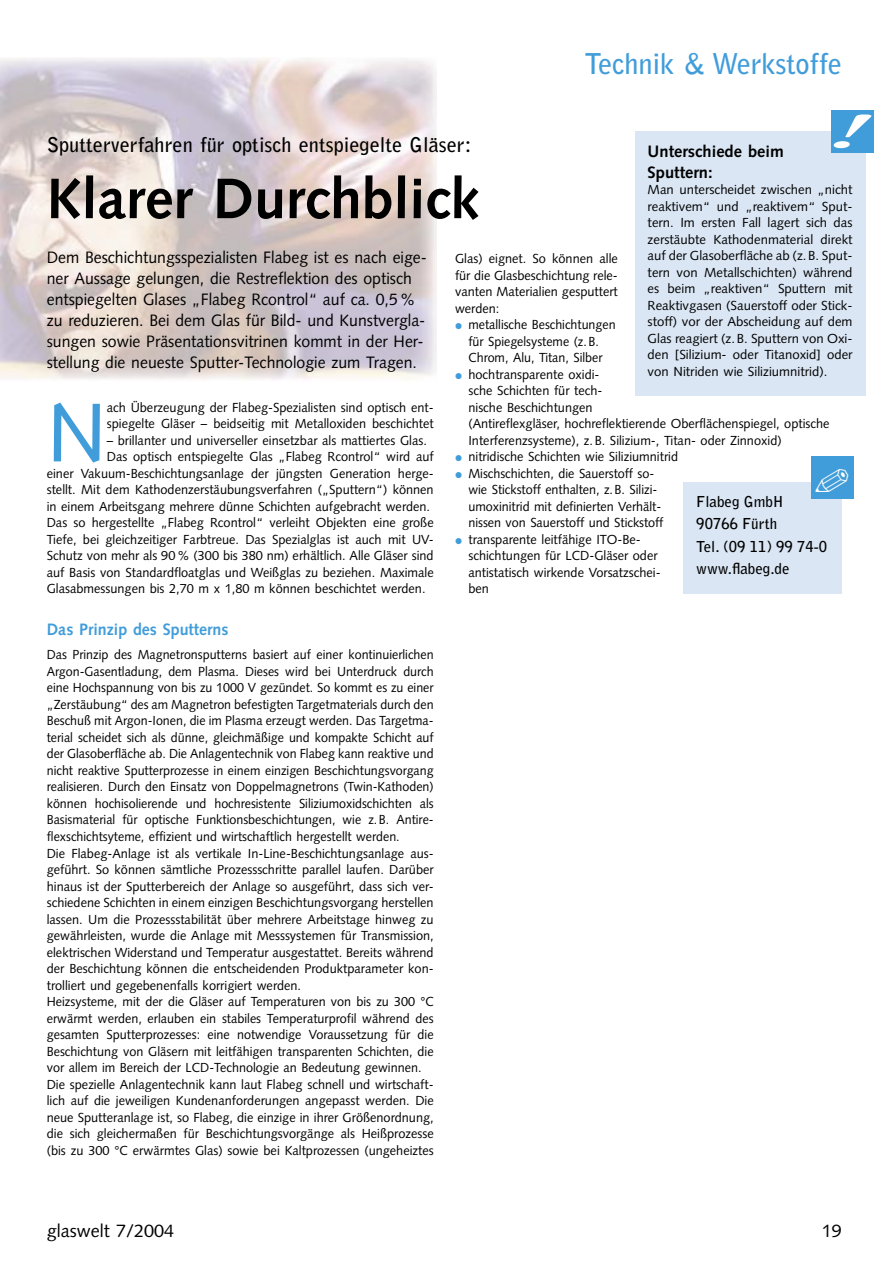
<style>
.page{position:relative;width:893px;height:1263px;background:#fff}
.page>*{position:absolute;margin:0;border:0;box-sizing:border-box;transform-origin:0 0}
.t1{font:83.25px "Syntax";color:#419dda}
.t2{font:700 57px "Syntax";color:#000}
.t3{font:700 28.5px "Bell Gothic";letter-spacing:-.01em;color:#419dda}
.t4{font:700 20.25px "Bell Gothic";color:#000}
.t5{font:18px "Syntax";color:#000}
.t6{font:16.5px/21px "Syntax";color:#000;scale:.96 1}
.t7{font:700 16.5px/21px "Syntax";color:#000}
.t8{font:700 16.5px "Syntax";color:#419dda}
.t9{font:700 15px/22.5px "Bell Gothic";color:#000}
.t10{font:13.2px/16.5px "Syntax";color:#000;scale:.95 1}
.t11{font:13.2px/16.5px "Syntax";color:#000;text-align:justify}
</style>
<div class="page">
<img style="left:0;top:57px;width:436px;height:323px">
<div style="left:635px;top:131px;width:230px;height:264px;background:#dae6f4"></div>
<div style="left:831px;top:110px;width:43px;height:43px;background:#419dda"></div>
<svg style="left:834px;top:114px;width:38px;height:34px"></svg>
<div style="left:684px;top:482px;width:158px;height:111px;background:#dae6f4"></div>
<div style="left:811px;top:457px;width:42px;height:42px;background:#419dda"></div>
<h3 class="t3" style="left:584px;top:46px;width:259px">Technik &amp; Werkstoffe</h3>
<h3 class="t4" style="left:47px;top:133px;width:426px">Sputterverfahren für optisch entspiegelte Gläser:</h3>
<h2 class="t2" style="left:47px;top:166px;width:434px">Klarer Durchblick</h2>
<p class="t7" style="left:648px;top:140px;width:138px">Unterschiede beim<br>Sputtern:</p>
<p class="t11" style="left:648px;top:181px;width:206px">Man unterscheidet zwischen „nicht reaktivem“ und „reaktivem“ Sput&shy;tern. Im ersten Fall lagert sich das zerstäubte Kathodenmaterial direkt auf der Glasoberfläche ab (z. B. Sput&shy;tern von Metallschichten) während es beim „reaktiven“ Sputtern mit Reaktivgasen (Sauerstoff oder Stick&shy;stoff) vor der Abscheidung auf dem Glas reagiert (z. B. Sputtern von Oxi&shy;den [Silizium- oder Titanoxid] oder von Nitriden wie Siliziumnitrid).</p>
<p class="t6" style="left:47px;top:247px;width:398px">Dem Beschichtungs spezialisten Flabeg ist es nach eige&shy;ner Aussage gelungen, die Restreflektion des optisch entspiegelten Glases „Flabeg Rcontrol“ auf ca. 0,5 % zu reduzieren. Bei dem Glas für Bild- und Kunstvergla&shy;sungen sowie Präsentationsvitrinen kommt in der Her&shy;stellung die neueste Sputter-Technologie zum Tragen.</p>
<p class="t11" style="left:455px;top:251px;width:164px">Glas) eignet. So können alle für die Glasbeschichtung rele&shy;vanten Materialien gesputtert werden:</p>
<p class="t10" style="left:468px;top:317px;width:382px">metallische Beschichtungen<br>für Spiegelsysteme (z. B.<br>Chrom, Alu, Titan, Silber<br>hochtransparente oxidi-<br>sche Schichten für tech-<br>nische Beschichtungen<br>(Antireflexgläser, hochreflektierende Oberflächenspiegel, optische Interferenzsysteme), z. B. Silizium-, Titan- oder Zinnoxid) nitridische Schichten wie Siliziumnitrid<br>Mischschichten, die Sauerstoff so-<br>wie Stickstoff enthalten, z. B. Silizi-<br>umoxinitrid mit definierten Verhält-<br>nissen von Sauerstoff und Stickstoff<br>transparente leitfähige ITO-Be-<br>schichtungen für LCD-Gläser oder<br>antistatisch wirkende Vorsatzschei-<br>ben</p>
<h1 class="t1" style="left:47px;top:383px;width:62px">N</h1>
<p class="t11" style="left:107px;top:399px;width:328px">ach Überzeugung der Flabeg-Spezialisten sind optisch ent&shy;spiegelte Gläser – beidseitig mit Metalloxiden beschichtet</p>
<p class="t11" style="left:107px;top:432px;width:322px">– brillanter und universeller einsetzbar als mattiertes Glas.</p>
<p class="t11" style="left:107px;top:449px;width:328px">Das optisch entspiegelte Glas „Flabeg Rcontrol“ wird auf</p>
<p class="t11" style="left:47px;top:465px;width:388px">einer Vakuum-Beschichtungsanlage der jüngsten Generation herge-</p>
<p class="t11" style="left:47px;top:482px;width:388px">stellt. Mit dem Kathodenzerstäubungsverfahren („Sputtern“) können</p>
<p class="t11" style="left:47px;top:498px;width:385px">in einem Arbeitsgang mehrere dünne Schichten aufgebracht werden.</p>
<p class="t11" style="left:47px;top:515px;width:388px">Das so hergestellte „Flabeg Rcontrol“ verleiht Objekten eine große</p>
<p class="t11" style="left:47px;top:531px;width:388px">Tiefe, bei gleichzeitiger Farbtreue. Das Spezialglas ist auch mit UV-</p>
<p class="t11" style="left:47px;top:548px;width:388px">Schutz von mehr als 90 % (300 bis 380 nm) erhältlich. Alle Gläser sind</p>
<p class="t11" style="left:47px;top:564px;width:388px">auf Basis von Standardfloatglas und Weißglas zu beziehen. Maximale</p>
<p class="t11" style="left:47px;top:581px;width:380px">Glasabmessungen bis 2,70 m x 1,80 m können beschichtet werden.</p>
<p class="t8" style="left:47px;top:620px;width:183px">Das Prinzip des Sputterns</p>
<p class="t10" style="left:47px;top:647px;width:409px">Das Prinzip des Magnetronsputterns basiert auf einer kontinuierlichen Argon-Gasentladung, dem Plasma. Dieses wird bei Unterdruck durch eine Hochspannung von bis zu 1000 V gezündet. So kommt es zu einer „Zerstäubung“ des am Magnetron befestigten Targetmaterials durch den Beschuß mit Argon-Ionen, die im Plasma erzeugt werden. Das Targetma&shy;terial scheidet sich als dünne, gleichmäßige und kompakte Schicht auf der Glasoberfläche ab. Die Anlagentechnik von Flabeg kann reaktive und nicht reaktive Sputterprozesse in einem einzigen Beschichtungsvorgang realisieren. Durch den Einsatz von Doppelmagnetrons (Twin-Kathoden) können hochisolierende und hochresistente Siliziumoxidschichten als Basismaterial für optische Funktionsbeschichtungen, wie z. B. Antire&shy;flexschichtsyteme, effizient und wirtschaftlich hergestellt werden.<br>Die Flabeg-Anlage ist als vertikale In-Line-Beschichtungsanlage aus&shy;geführt. So können sämtliche Prozessschritte parallel laufen. Darüber hinaus ist der Sputterbereich der Anlage so ausgeführt, dass sich ver&shy;schiedene Schichten in einem einzigen Beschichtungsvorgang herstellen lassen. Um die Prozessstabilität über mehrere Arbeitstage hinweg zu gewährleisten, wurde die Anlage mit Messsystemen für Transmission, elektrischen Widerstand und Temperatur ausgestattet. Bereits während der Beschichtung können die entscheidenden Produktparameter kon&shy;trolliert und gegebenenfalls korrigiert werden.<br>Heizsysteme, mit der die Gläser auf Temperaturen von bis zu 300 °C erwärmt werden, erlauben ein stabiles Temperaturprofil während des gesamten Sputterprozesses: eine notwendige Voraussetzung für die Beschichtung von Gläsern mit leitfähigen transparenten Schichten, die vor allem im Bereich der LCD-Technologie an Bedeutung gewinnen.<br>Die spezielle Anlagentechnik kann laut Flabeg schnell und wirtschaft&shy;lich auf die jeweiligen Kundenanforderungen angepasst werden. Die neue Sputteranlage ist, so Flabeg, die einzige in ihrer Größenordnung, die sich gleichermaßen für Beschichtungsvorgänge als Heißprozesse (bis zu 300 °C erwärmtes Glas) sowie bei Kaltprozessen (ungeheiztes</p>
<p class="t9" style="left:696px;top:490px;width:132px">Flabeg GmbH<br>90766 Fürth<br>Tel. (09 11) 99 74-0 www.flabeg.de</p>
<h3 class="t5" style="left:47px;top:1220px;width:129px">glaswelt 7/2004</h3>
<h3 class="t5" style="left:822px;top:1220px;width:22px">19</h3>
</div>
